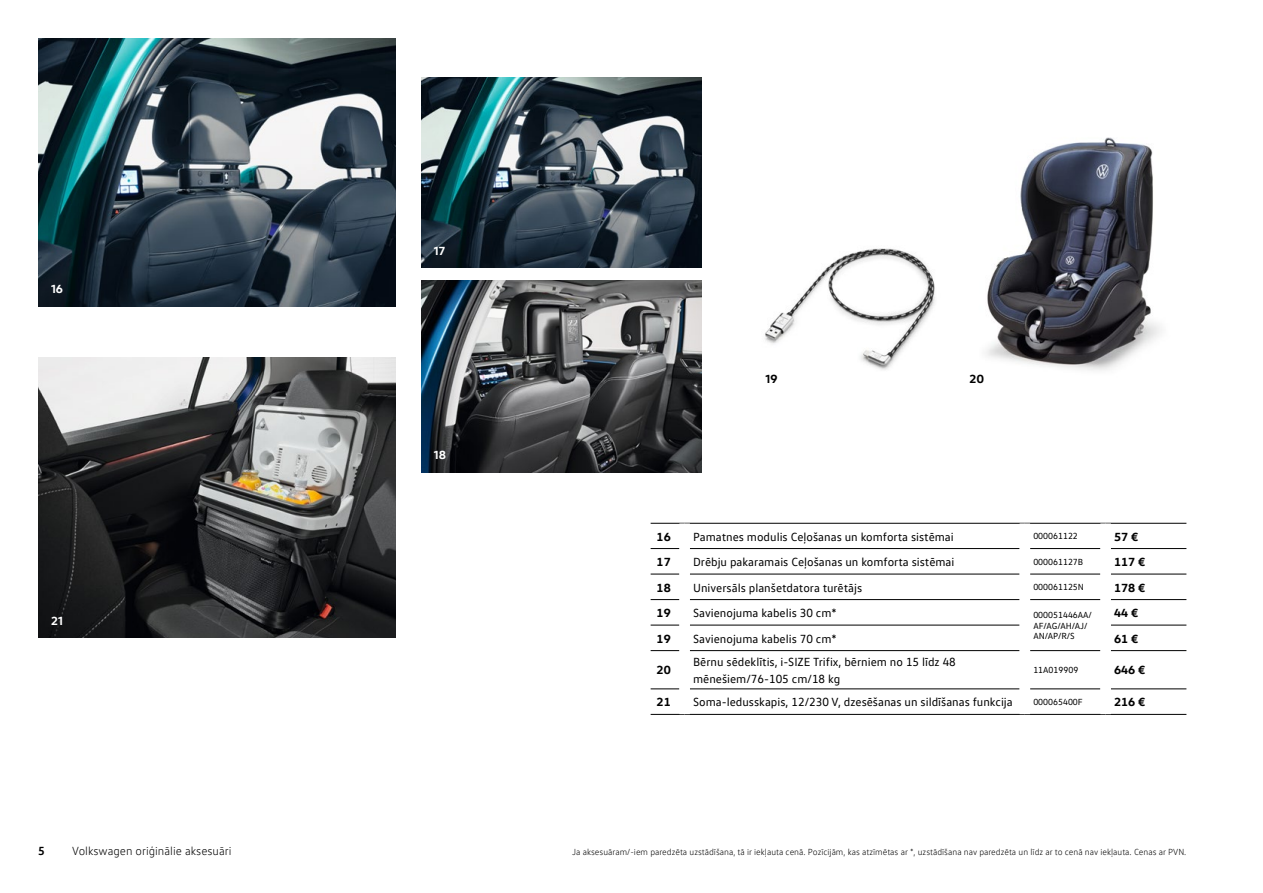
<style>
.page{position:relative;width:1263px;height:893px;background:#fff}
.page>*{position:absolute;margin:0;border:0;box-sizing:border-box;transform-origin:0 0}
.apraksts{font:12px/16.5px "VW Text";color:#000}
.cena_NR{font:700 12px "VW Head";color:#000}
.t1{font:300 12px "VW Text";color:#000}
.Bildnummer_8pt_Bold{font:700 12px "VW Head";letter-spacing:.01em;color:#fff}
.Bildnummer_8pt_Bold-2{font:700 12px "VW Head";color:#000}
.t2{font:700 12px "VW Text";color:#000}
.t3{font:300 9px "VW Text";color:#000}
.KODS{font:9px/10.5px "VW Text";color:#000}
</style>
<div class="page">
<img style="left:38px;top:38px;width:357px;height:268px">
<img style="left:421px;top:77px;width:281px;height:191px">
<img style="left:421px;top:281px;width:281px;height:191px">
<img style="left:38px;top:357px;width:357px;height:281px">
<img style="left:765px;top:248px;width:170px;height:122px">
<img style="left:986px;top:137px;width:176px;height:234px">
<hr style="left:651px;top:523px;width:34px;height:1px;background:#000">
<hr style="left:690px;top:548px;width:329px;height:1px;background:#000">
<hr style="left:1030px;top:548px;width:70px;height:1px;background:#000">
<hr style="left:1111px;top:548px;width:75px;height:1px;background:#000">
<hr style="left:690px;top:625px;width:329px;height:1px;background:#000">
<hr style="left:1111px;top:625px;width:75px;height:1px;background:#000">
<svg style="left:651px;top:548px;width:28px;height:1px"></svg>
<svg style="left:651px;top:574px;width:28px;height:1px"></svg>
<hr style="left:690px;top:574px;width:329px;height:1px;background:#000">
<hr style="left:1030px;top:574px;width:70px;height:1px;background:#000">
<hr style="left:1111px;top:574px;width:75px;height:1px;background:#000">
<svg style="left:651px;top:599px;width:28px;height:1px"></svg>
<hr style="left:690px;top:599px;width:329px;height:1px;background:#000">
<hr style="left:1111px;top:599px;width:75px;height:1px;background:#000">
<svg style="left:651px;top:625px;width:28px;height:1px"></svg>
<svg style="left:651px;top:650px;width:28px;height:1px"></svg>
<hr style="left:690px;top:650px;width:329px;height:1px;background:#000">
<hr style="left:1111px;top:650px;width:75px;height:1px;background:#000">
<hr style="left:690px;top:689px;width:329px;height:1px;background:#000">
<hr style="left:1030px;top:689px;width:70px;height:1px;background:#000">
<hr style="left:1111px;top:689px;width:75px;height:1px;background:#000">
<hr style="left:1025px;top:523px;width:81px;height:1px;background:#000">
<hr style="left:1025px;top:714px;width:81px;height:1px;background:#000">
<svg style="left:651px;top:689px;width:28px;height:1px"></svg>
<hr style="left:651px;top:714px;width:34px;height:1px;background:#000">
<hr style="left:685px;top:523px;width:340px;height:1px;background:#000">
<hr style="left:685px;top:714px;width:340px;height:1px;background:#000">
<div style="left:679px;top:523px;width:11px;height:26px;background:#fff"></div>
<div style="left:1019px;top:523px;width:11px;height:26px;background:#fff"></div>
<hr style="left:1106px;top:523px;width:80px;height:1px;background:#000">
<hr style="left:1106px;top:714px;width:80px;height:1px;background:#000">
<hr style="left:1030px;top:599px;width:70px;height:1px;background:#000">
<hr style="left:1030px;top:650px;width:70px;height:1px;background:#000">
<div style="left:1100px;top:523px;width:11px;height:26px;background:#fff"></div>
<p class="Bildnummer_8pt_Bold" style="left:51px;top:281px;width:14px">16</p>
<p class="Bildnummer_8pt_Bold" style="left:51px;top:613px;width:13px">21</p>
<p class="Bildnummer_8pt_Bold" style="left:434px;top:243px;width:13px">17</p>
<p class="Bildnummer_8pt_Bold" style="left:434px;top:447px;width:14px">18</p>
<p class="Bildnummer_8pt_Bold-2" style="left:765px;top:371px;width:14px">19</p>
<p class="Bildnummer_8pt_Bold-2" style="left:969px;top:371px;width:16px">20</p>
<p class="cena_NR" style="left:657px;top:529px;width:16px">16</p>
<p class="apraksts" style="left:693px;top:528px;width:262px">Pamatnes modulis Ceļošanas un komforta sistēmai</p>
<p class="KODS" style="left:1033px;top:531px;width:46px">000061122</p>
<p class="cena_NR" style="left:1114px;top:529px;width:26px">57 €</p>
<p class="cena_NR" style="left:657px;top:554px;width:16px">17</p>
<p class="apraksts" style="left:693px;top:553px;width:263px">Drēbju pakaramais Ceļošanas un komforta sistēmai</p>
<p class="KODS" style="left:1033px;top:556px;width:51px">000061127B</p>
<p class="cena_NR" style="left:1114px;top:554px;width:33px">117 €</p>
<p class="cena_NR" style="left:657px;top:580px;width:16px">18</p>
<p class="apraksts" style="left:693px;top:579px;width:170px">Universāls planšetdatora turētājs</p>
<p class="KODS" style="left:1033px;top:582px;width:52px">000061125N</p>
<p class="cena_NR" style="left:1114px;top:580px;width:33px">178 €</p>
<p class="cena_NR" style="left:657px;top:605px;width:16px">19</p>
<p class="apraksts" style="left:693px;top:604px;width:145px">Savienojuma kabelis 30 cm*</p>
<p class="KODS" style="left:1033px;top:610px;width:60px">000051446AA/<br>AF/AG/AH/AJ/<br>AN/AP/R/S</p>
<p class="cena_NR" style="left:1114px;top:605px;width:26px">44 €</p>
<p class="cena_NR" style="left:657px;top:631px;width:16px">19</p>
<p class="apraksts" style="left:693px;top:630px;width:145px">Savienojuma kabelis 70 cm*</p>
<p class="cena_NR" style="left:1114px;top:631px;width:26px">61 €</p>
<p class="cena_NR" style="left:657px;top:662px;width:16px">20</p>
<p class="apraksts" style="left:693px;top:653px;width:264px">Bērnu sēdeklītis, i-SIZE Trifix, bērniem no 15 līdz 48 mēnešiem/76-105 cm/18 kg</p>
<p class="KODS" style="left:1033px;top:665px;width:46px">11A019909</p>
<p class="cena_NR" style="left:1114px;top:662px;width:33px">646 €</p>
<p class="cena_NR" style="left:657px;top:694px;width:16px">21</p>
<p class="apraksts" style="left:693px;top:694px;width:321px">Soma-ledusskapis, 12/230 V, dzesēšanas un sildīšanas funkcija</p>
<p class="KODS" style="left:1033px;top:697px;width:51px">000065400F</p>
<p class="cena_NR" style="left:1114px;top:694px;width:33px">216 €</p>
<p class="t2" style="left:38px;top:843px;width:8px">5</p>
<p class="t1" style="left:72px;top:843px;width:161px">Volkswagen oriģinālie aksesuāri</p>
<p class="t3" style="left:572px;top:846px;width:616px">Ja aksesuāram/-iem paredzēta uzstādīšana, tā ir iekļauta cenā. Pozīcijām, kas atzīmētas ar *, uzstādīšana nav paredzēta un līdz ar to cenā nav iekļauta. Cenas ar PVN.</p>
</div>
